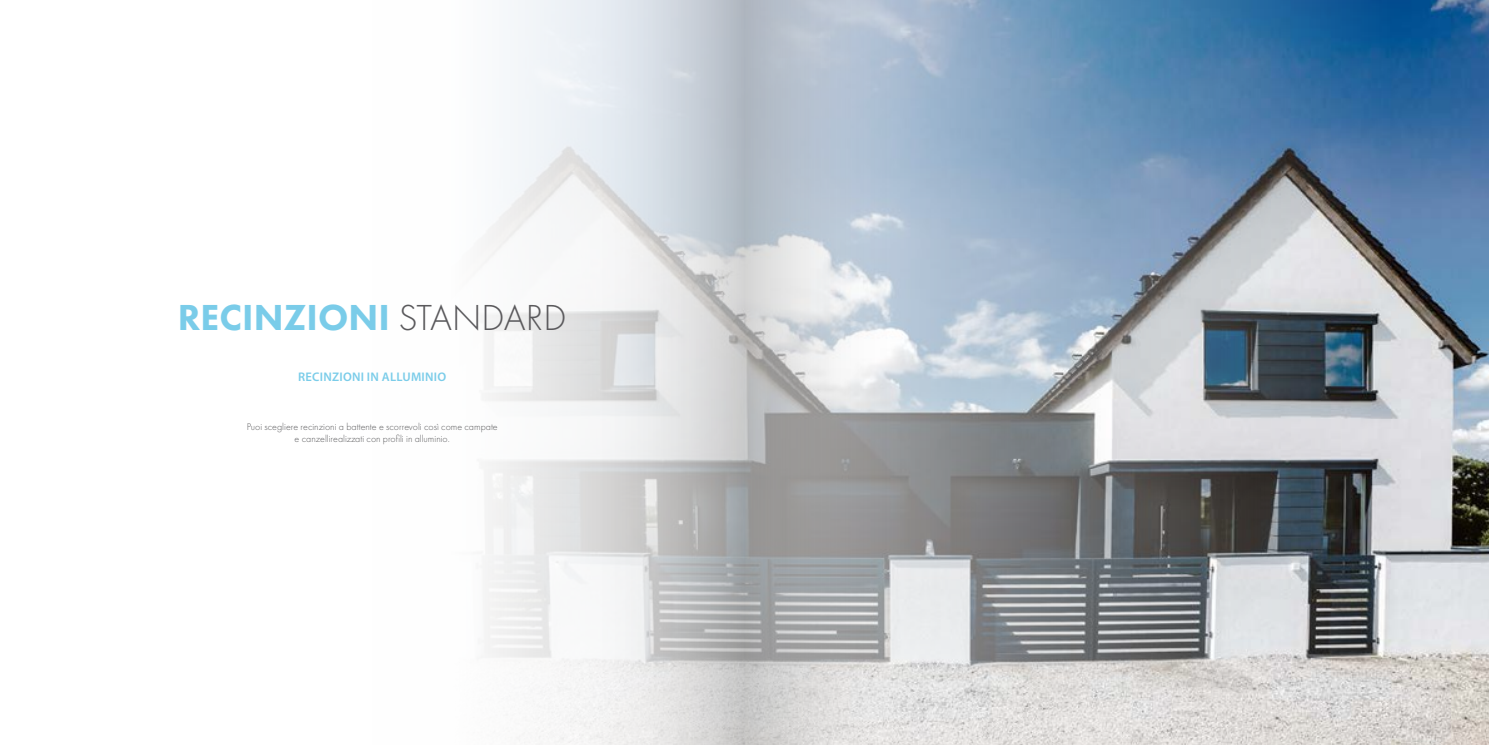
<style>
.page{position:relative;width:1489px;height:745px;background:#fff}
.page>*{position:absolute;margin:0;border:0;box-sizing:border-box;transform-origin:0 0}
.t1{font:800 37.5px "Futura PT";color:#7acce9}
.t2{font:600 12.5px "Myriad Pro";letter-spacing:.02em;color:#7acce9}
.t3{font:300 10px/12px "Futura PT";color:#5b5b5d;text-align:center}
.s1{font-weight:300;color:#5a595c}
</style>
<div class="page">
<img style="left:485px;top:0;width:1003px;height:744px">
<svg style="left:584px;top:0;width:159px;height:744px"></svg>
<svg style="left:744px;top:0;width:160px;height:744px;background:#babfc5"></svg>
<h1 class="t1" style="left:178px;top:294px;width:390px">RECINZIONI <span class="s1">STANDARD</span></h1>
<p class="t2" style="left:298px;top:368px;width:149px">RECINZIONI IN ALLUMINIO</p>
<p class="t3" style="left:247px;top:420px;width:252px">Puoi scegliere recinzioni a battente e scorrevoli così come campate e canzellirealizzati con profili in alluminio.</p>
</div>
